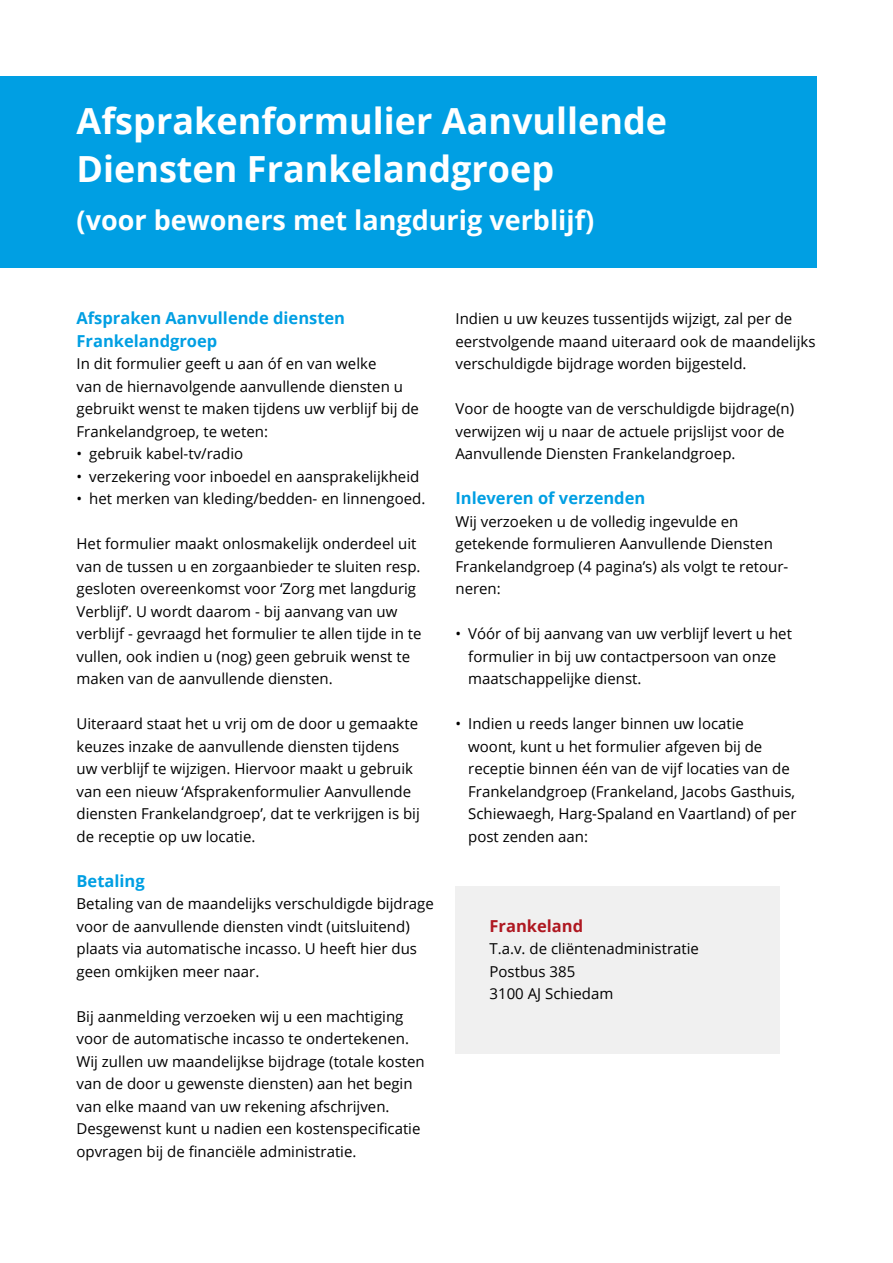
<style>
.page{position:relative;width:893px;height:1263px;background:#fff}
.page>*{position:absolute;margin:0;border:0;box-sizing:border-box;transform-origin:0 0}
.t1{font:700 36px/48px "Open Sans";color:#fff}
.t2{font:700 27px "Open Sans";color:#fff}
.t3{font:700 16.5px/22.5px "Open Sans";color:#009fe3}
.t4{font:700 16.5px "Open Sans";color:#af1821}
.t5{font:15px/22.5px "Open Sans";color:#000}
</style>
<div class="page">
<div style="left:455px;top:886px;width:325px;height:168px;background:#f0f0f0"></div>
<div style="left:0;top:76px;width:816px;height:192px;background:#009fe3"></div>
<h1 class="t1" style="left:77px;top:96px;width:592px">Afsprakenformulier Aanvullende<br>Diensten Frankelandgroep</h1>
<h2 class="t2" style="left:77px;top:201px;width:519px">(voor bewoners met langdurig verblijf)</h2>
<p class="t3" style="left:77px;top:306px;width:270px">Afspraken Aanvullende diensten<br>Frankelandgroep</p>
<p class="t5" style="left:77px;top:352px;width:344px">In dit formulier geeft u aan óf en van welke<br>van de hiernavolgende aanvullende diensten u gebruikt wenst te maken tijdens uw verblijf bij de Frankelandgroep, te weten:</p>
<p class="t5" style="left:77px;top:442px;width:168px">• gebruik kabel-tv/radio</p>
<p class="t5" style="left:77px;top:464px;width:344px">• verzekering voor inboedel en aansprakelijkheid</p>
<p class="t5" style="left:77px;top:487px;width:350px">• het merken van kleding/bedden- en linnengoed.</p>
<p class="t5" style="left:77px;top:532px;width:346px">Het formulier maakt onlosmakelijk onderdeel uit van de tussen u en zorgaanbieder te sluiten resp. gesloten overeenkomst voor ‘Zorg met langdurig Verblijf’. U wordt daarom - bij aanvang van uw verblijf - gevraagd het formulier te allen tijde in te vullen, ook indien u (nog) geen gebruik wenst te maken van de aanvullende diensten.</p>
<p class="t5" style="left:77px;top:712px;width:345px">Uiteraard staat het u vrij om de door u gemaakte keuzes inzake de aanvullende diensten tijdens uw verblijf te wijzigen. Hiervoor maakt u gebruik van een nieuw ‘Afsprakenformulier Aanvullende diensten Frankelandgroep’, dat te verkrijgen is bij de receptie op uw locatie.</p>
<p class="t3" style="left:77px;top:869px;width:70px">Betaling</p>
<p class="t5" style="left:77px;top:892px;width:359px">Betaling van de maandelijks verschuldigde bijdrage voor de aanvullende diensten vindt (uitsluitend) plaats via automatische incasso. U heeft hier dus geen omkijken meer naar.</p>
<p class="t5" style="left:77px;top:1004px;width:350px">Bij aanmelding verzoeken wij u een machtiging voor de automatische incasso te ondertekenen.<br>Wij zullen uw maandelijkse bijdrage (totale kosten van de door u gewenste diensten) aan het begin van elke maand van uw rekening afschrijven.<br>Desgewenst kunt u nadien een kostenspecificatie opvragen bij de financiële administratie.</p>
<p class="t5" style="left:455px;top:307px;width:362px">Indien u uw keuzes tussentijds wijzigt, zal per de eerstvolgende maand uiteraard ook de maandelijks verschuldigde bijdrage worden bijgesteld.</p>
<p class="t5" style="left:455px;top:397px;width:340px">Voor de hoogte van de verschuldigde bijdrage(n) verwijzen wij u naar de actuele prijslijst voor de<br>Aanvullende Diensten Frankelandgroep.</p>
<p class="t3" style="left:455px;top:486px;width:191px">Inleveren of verzenden</p>
<p class="t5" style="left:455px;top:509px;width:334px">Wij verzoeken u de volledig ingevulde en getekende formulieren Aanvullende Diensten Frankelandgroep (4 pagina’s) als volgt te retour&shy;neren:</p>
<p class="t5" style="left:468px;top:622px;width:325px;text-indent:-13px">• Vóór of bij aanvang van uw verblijf levert u het formulier in bij uw contactpersoon van onze maatschappelijke dienst.</p>
<p class="t5" style="left:468px;top:712px;width:330px;text-indent:-13px">• Indien u reeds langer binnen uw locatie<br>woont, kunt u het formulier afgeven bij de receptie binnen één van de vijf locaties van de Frankelandgroep (Frankeland, Jacobs Gasthuis, Schiewaegh, Harg-Spaland en Vaartland) of per post zenden aan:</p>
<p class="t4" style="left:489px;top:914px;width:95px">Frankeland</p>
<p class="t5" style="left:489px;top:937px;width:211px">T.a.v. de cliëntenadministratie<br>Postbus 385<br>3100 AJ Schiedam</p>
</div>
